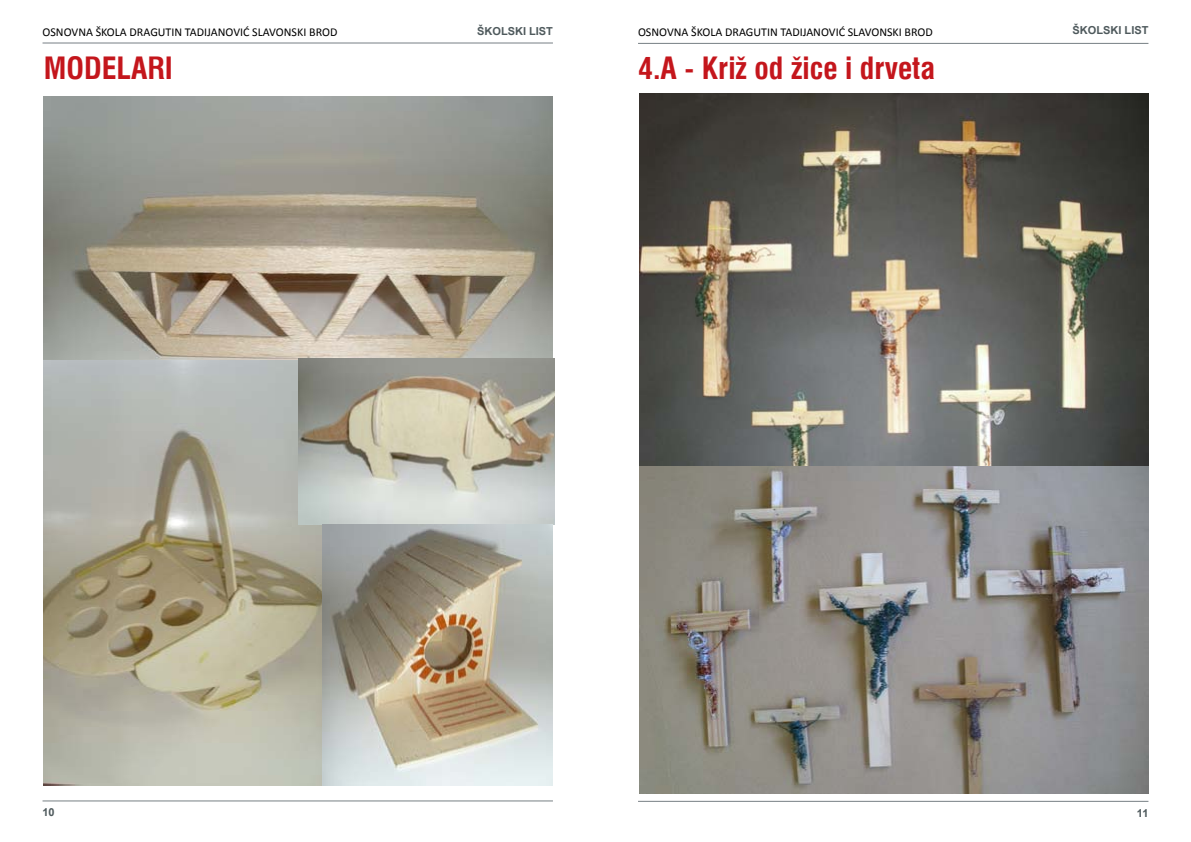
<style>
.page{position:relative;width:1191px;height:842px;background:#fff}
.page>*{position:absolute;margin:0;border:0;box-sizing:border-box;transform-origin:0 0}
.t1{font:700 condensed 30px "Swiss 721 BT";color:#c4161c}
.t2{font:12px "Calibri";color:#000}
.t3{font:700 11px "Arial";color:#4e595c}
</style>
<div class="page">
<hr style="left:638px;top:43px;width:510px;height:1px;background:#777f84">
<hr style="left:638px;top:801px;width:510px;height:1px;background:#777f84">
<hr style="left:43px;top:43px;width:510px;height:1px;background:#777f84">
<hr style="left:43px;top:800px;width:510px;height:1px;background:#777f84">
<img style="left:44px;top:96px;width:509px;height:264px">
<img style="left:44px;top:360px;width:279px;height:425px">
<img style="left:298px;top:359px;width:256px;height:165px">
<img style="left:323px;top:524px;width:230px;height:261px">
<img style="left:639px;top:94px;width:509px;height:700px">
<p class="t2" style="left:43px;top:24px;width:296px">OSNOVNA ŠKOLA DRAGUTIN TADIJANOVIĆ SLAVONSKI BROD</p>
<h1 class="t1" style="left:44px;top:51px;width:131px">MODELARI</h1>
<p class="t3" style="left:477px;top:24px;width:77px">ŠKOLSKI LIST</p>
<p class="t2" style="left:638px;top:25px;width:296px">OSNOVNA ŠKOLA DRAGUTIN TADIJANOVIĆ SLAVONSKI BROD</p>
<h1 class="t1" style="left:638px;top:51px;width:298px">4.A - Križ od žice i drveta</h1>
<p class="t3" style="left:1072px;top:23px;width:77px">ŠKOLSKI LIST</p>
<p class="t3" style="left:43px;top:805px;width:14px">10</p>
<p class="t3" style="left:1136px;top:806px;width:13px">11</p>
</div>
